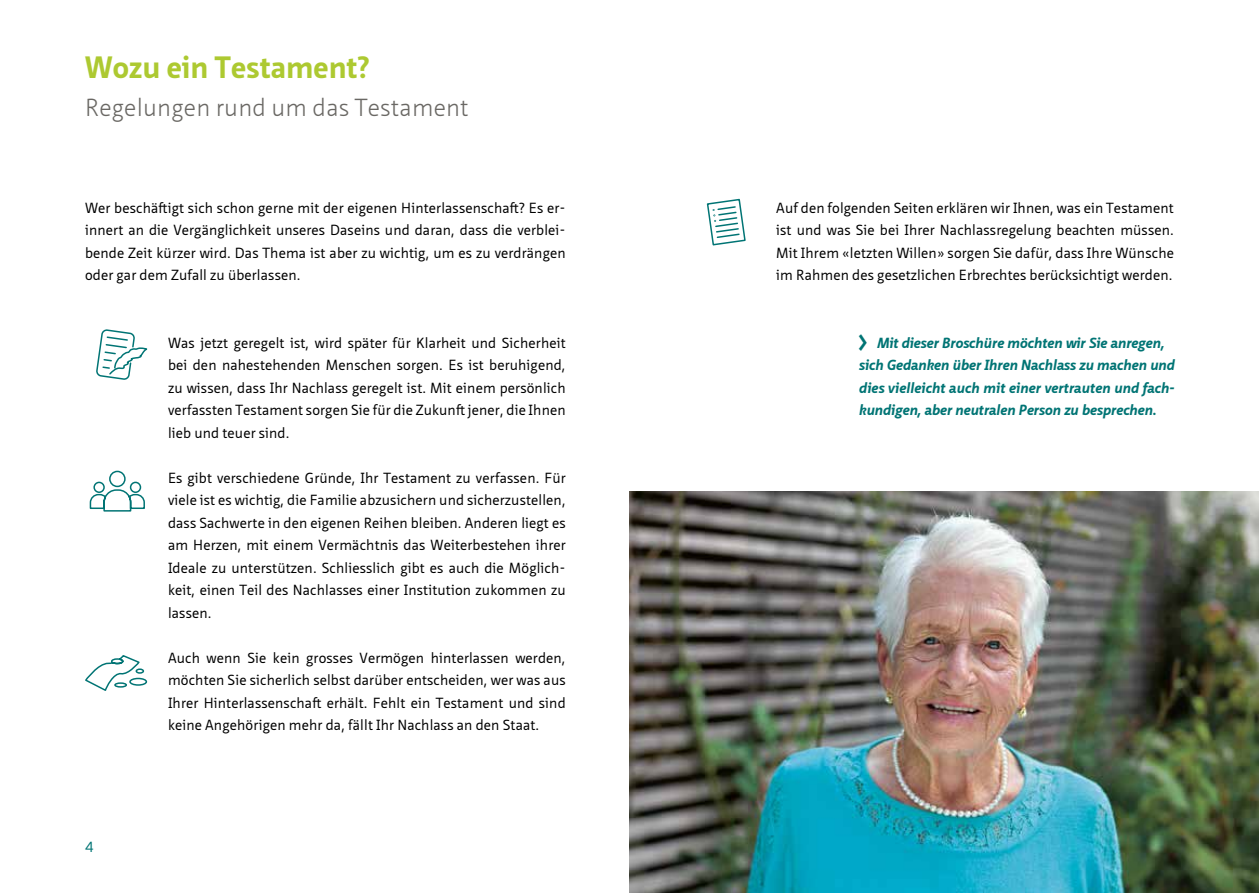
<style>
.page{position:relative;width:1259px;height:893px;background:#fff}
.page>*{position:absolute;margin:0;border:0;box-sizing:border-box;transform-origin:0 0}
.t1{font:40.5px "Neue Sans Pro";color:#007474}
.t2{font:700 30px "Neue Sans Pro";letter-spacing:.01em;color:#adc931}
.t3{font:300 24px "Neue Sans Pro";letter-spacing:.01em;color:#6a6864}
.t4{font:14.25px/22.5px "Neue Sans Pro";letter-spacing:.01em;color:#000;text-align:justify}
.t5{font:italic 700 14.25px/22.5px "Neue Sans Pro";letter-spacing:.01em;color:#007474}
.t6{font:14.25px "Neue Sans Pro";color:#007474}
</style>
<div class="page">
<img style="left:629px;top:491px;width:630px;height:402px">
<svg style="left:97px;top:330px;width:51px;height:49px"></svg>
<svg style="left:85px;top:655px;width:63px;height:36px"></svg>
<svg style="left:706px;top:198px;width:40px;height:48px"></svg>
<svg style="left:89px;top:470px;width:56px;height:42px"></svg>
<h2 class="t2" style="left:85px;top:48px;width:287px">Wozu ein Testament?</h2>
<h3 class="t3" style="left:85px;top:91px;width:385px">Regelungen rund um das Testament</h3>
<p class="t4" style="left:85px;top:196px;width:482px">Wer beschäftigt sich schon gerne mit der eigenen Hinterlassenschaft? Es er&shy;innert an die Vergänglichkeit unseres Daseins und daran, dass die verblei&shy;bende Zeit kürzer wird. Das Thema ist aber zu wichtig, um es zu verdrängen oder gar dem Zufall zu überlassen.</p>
<p class="t6" style="left:85px;top:838px;width:10px">4</p>
<p class="t4" style="left:168px;top:331px;width:399px">Was jetzt geregelt ist, wird später für Klarheit und Sicherheit bei den nahestehenden Menschen sorgen. Es ist beruhigend, zu wissen, dass Ihr Nachlass geregelt ist. Mit einem persönlich verfassten Testament sorgen Sie für die Zukunft jener, die Ihnen lieb und teuer sind.</p>
<p class="t4" style="left:168px;top:466px;width:399px">Es gibt verschiedene Gründe, Ihr Testament zu verfassen. Für viele ist es wichtig, die Familie abzusichern und sicherzustellen, dass Sachwerte in den eigenen Reihen bleiben. Anderen liegt es am Herzen, mit einem Vermächtnis das Weiterbestehen ihrer Ideale zu unterstützen. Schliesslich gibt es auch die Möglich&shy;keit, einen Teil des Nachlasses einer Institution zukommen zu lassen.</p>
<p class="t4" style="left:168px;top:646px;width:399px">Auch wenn Sie kein grosses Vermögen hinterlassen werden, möchten Sie sicherlich selbst darüber entscheiden, wer was aus Ihrer Hinterlassenschaft erhält. Fehlt ein Testament und sind keine Angehörigen mehr da, fällt Ihr Nachlass an den Staat.</p>
<p class="t4" style="left:776px;top:196px;width:399px">Auf den folgenden Seiten erklären wir Ihnen, was ein Testament ist und was Sie bei Ihrer Nachlassregelung beachten müssen.<br>Mit Ihrem «letzten Willen» sorgen Sie dafür, dass Ihre Wünsche im Rahmen des gesetzlichen Erbrechtes berücksichtigt werden.</p>
<h1 class="t1" style="left:856px;top:313px;width:15px">›</h1>
<p class="t5" style="left:859px;top:331px;width:317px;text-indent:18px">Mit dieser Broschüre möchten wir Sie anregen, sich Gedanken über Ihren Nachlass zu machen und dies vielleicht auch mit einer vertrauten und fach&shy;kundigen, aber neutralen Person zu besprechen.</p>
</div>
